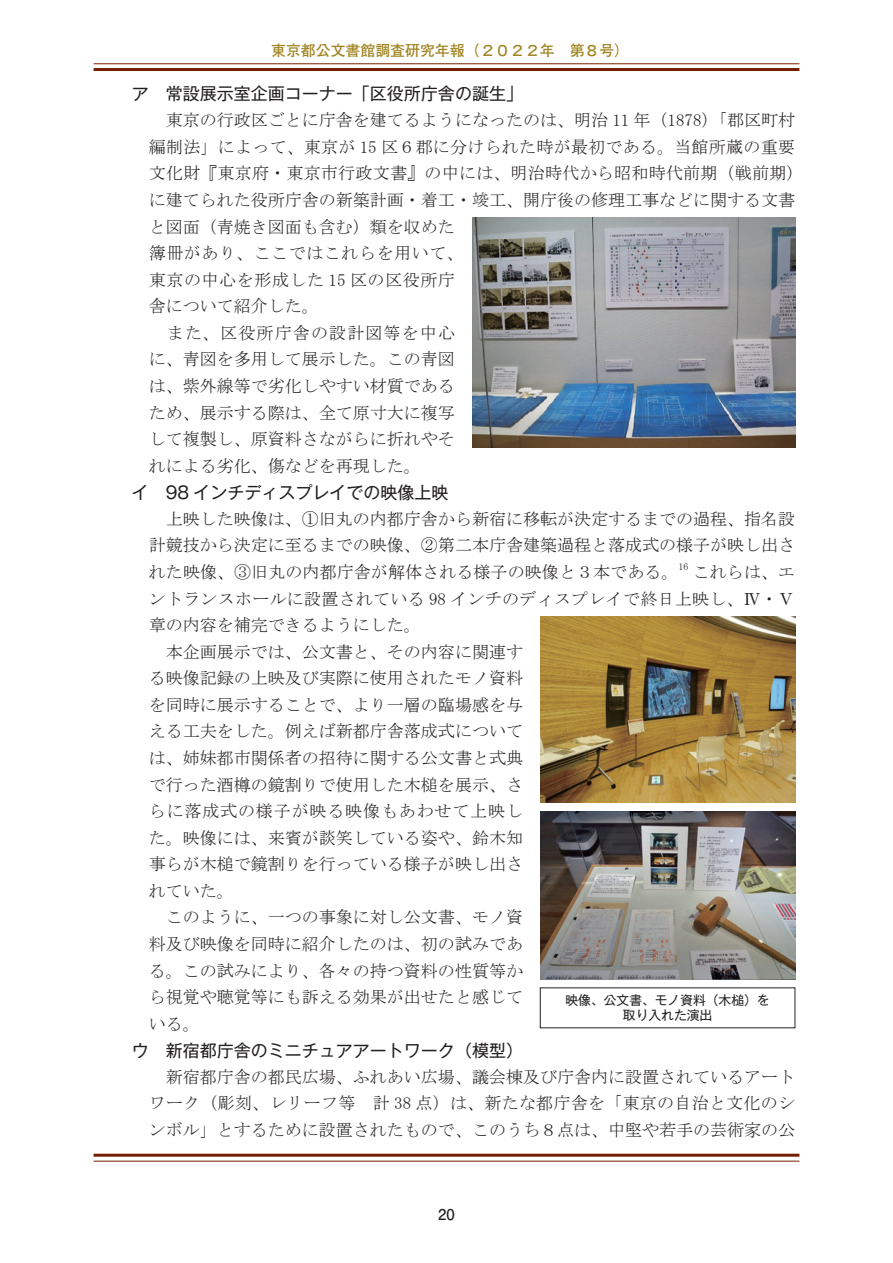
<style>
.page{position:relative;width:893px;height:1263px;background:#fff}
.page>*{position:absolute;margin:0;border:0;box-sizing:border-box;transform-origin:0 0}
.t1{font:16.95px/26.5px "MS Mincho";color:#231f20}
.t2{font:16.95px "Gothic MB101 Pro";color:#231f20}
.t3{font:700 14.85px "Futo Go B101 Pr 5";color:#a18625}
.t4{font:700 14.85px "Futo Go B101 Pr 5";color:#231f20}
.t5{font:12.75px/14.9px "Gothic MB101 Pro";color:#231f20;text-align:center}
.t6{font:9.9px "MS Mincho";color:#231f20}
</style>
<div class="page">
<hr style="left:94px;top:64px;width:705px;height:1px;background:#751d00">
<hr style="left:94px;top:68px;width:705px;height:3px;background:#751d00">
<hr style="left:94px;top:1161px;width:705px;height:1px;background:#751d00">
<hr style="left:94px;top:1154px;width:705px;height:3px;background:#751d00">
<img style="left:540px;top:811px;width:255px;height:168px">
<img style="left:540px;top:617px;width:255px;height:186px">
<img style="left:472px;top:218px;width:323px;height:230px">
<p class="t3" style="left:271px;top:38px;width:360px">東京都公文書館調査研究年報（２０２２年　第８号）</p>
<p class="t2" style="left:132px;top:79px;width:393px">ア　常設展示室企画コーナー「区役所庁舎の誕生」</p>
<p class="t1" style="left:149px;top:107px;width:656px">　東京の行政区ごとに庁舎を建てるようになったのは、明治 11 年（1878）「郡区町村編制法」によって、東京が 15 区６郡に分けられた時が最初である。当館所蔵の重要文化財『東京府・東京市行政文書』の中には、明治時代から昭和時代前期（戦前期）に建てられた役所庁舎の新築計画・着工・竣工、開庁後の修理工事などに関する文書と図面（青焼き図面も含む）類を収めた<br>簿冊があり、ここではこれらを用いて、<br>東京の中心を形成した 15 区の区役所庁<br>舎について紹介した。<br>　また、区役所庁舎の設計図等を中心<br>に、青図を多用して展示した。この青図<br>は、紫外線等で劣化しやすい材質である<br>ため、展示する際は、全て原寸大に複写<br>して複製し、原資料さながらに折れやそ<br>れによる劣化、傷などを再現した。</p>
<p class="t2" style="left:132px;top:478px;width:318px">イ　98 インチディスプレイでの映像上映</p>
<p class="t1" style="left:149px;top:505px;width:648px;text-align:justify">　上映した映像は、①旧丸の内都庁舎から新宿に移転が決定するまでの過程、指名設計競技から決定に至るまでの映像、②第二本庁舎建築過程と落成式の様子が映し出された映像、③旧丸の内都庁舎が解体される様子の映像と３本である。</p>
<p class="t6" style="left:679px;top:561px;width:11px">16</p>
<p class="t1" style="left:149px;top:559px;width:648px;text-indent:544px">これらは、エントランスホールに設置されている 98 インチのディスプレイで終日上映し、Ⅳ・Ⅴ章の内容を補完できるようにした。<br>　本企画展示では、公文書と、その内容に関連す<br>る映像記録の上映及び実際に使用されたモノ資料<br>を同時に展示することで、より一層の臨場感を与<br>える工夫をした。例えば新都庁舎落成式について<br>は、姉妹都市関係者の招待に関する公文書と式典<br>で行った酒樽の鏡割りで使用した木槌を展示、さ<br>らに落成式の様子が映る映像もあわせて上映し<br>た。映像には、来賓が談笑している姿や、鈴木知<br>事らが木槌で鏡割りを行っている様子が映し出さ<br>れていた。<br>　このように、一つの事象に対し公文書、モノ資<br>料及び映像を同時に紹介したのは、初の試みであ<br>る。この試みにより、各々の持つ資料の性質等か<br>ら視覚や聴覚等にも訴える効果が出せたと感じて<br>いる。</p>
<p class="t2" style="left:132px;top:1036px;width:393px">ウ　新宿都庁舎のミニチュアアートワーク（模型）</p>
<p class="t1" style="left:149px;top:1063px;width:648px;text-align:justify">　新宿都庁舎の都民広場、ふれあい広場、議会棟及び庁舎内に設置されているアートワーク（彫刻、レリーフ等　計 38 点）は、新たな都庁舎を「東京の自治と文化のシンボル」とするために設置されたもので、このうち８点は、中堅や若手の芸術家の公</p>
<p class="t5" style="left:566px;top:991px;width:206px">映像、公文書、モノ資料（木槌）を取り入れた演出</p>
<p class="t4" style="left:438px;top:1202px;width:18px">20</p>
</div>
